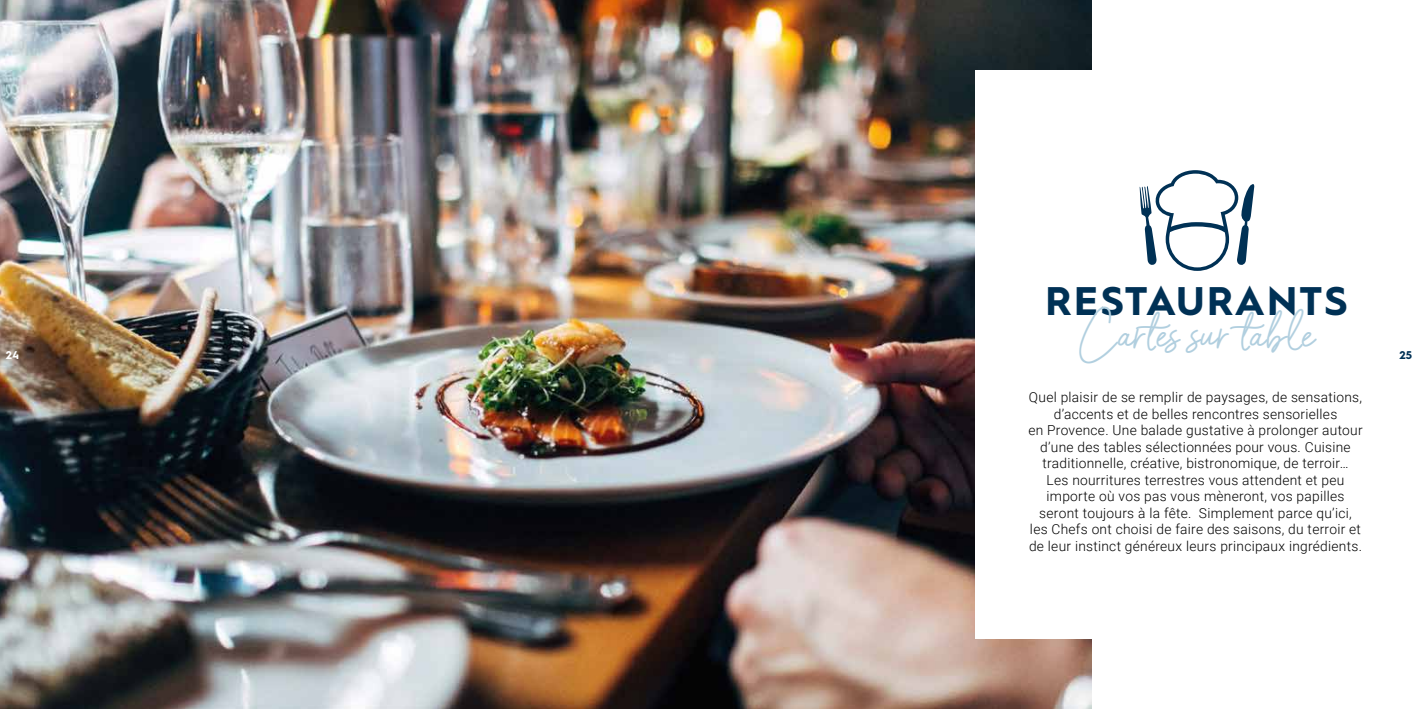
<style>
.page{position:relative;width:1418px;height:709px;background:#fff}
.page>*{position:absolute;margin:0;border:0;box-sizing:border-box;transform-origin:0 0}
.t1{font:40px "Barcelony";letter-spacing:.02em;color:#b1cfdf}
.t2{font:700 40px "Hurme Geometric Sans 1";letter-spacing:.06em;color:#003155}
.t3{font:300 13.75px/16.5px "Roboto";letter-spacing:.02em;color:#000;text-align:center}
.t4{font:700 11.25px "Hurme Geometric Sans 1";color:#003155}
.t5{font:700 11.25px "Hurme Geometric Sans 1";color:#fff}
</style>
<div class="page">
<img style="left:0;top:0;width:1091px;height:709px">
<div style="left:974px;top:70px;width:408px;height:568px;background:#fff"></div>
<svg style="left:1139px;top:170px;width:115px;height:101px"></svg>
<p class="t5" style="left:6px;top:347px;width:15px">24</p>
<h1 class="t2" style="left:1045px;top:273px;width:304px">RESTAURANTS</h1>
<h1 class="t1" style="left:1077px;top:307px;width:239px">Cartes sur table</h1>
<p class="t3" style="left:1028px;top:389px;width:336px">Quel plaisir de se remplir de paysages, de sensations, d’accents et de belles rencontres sensorielles<br>en Provence. Une balade gustative à prolonger autour d’une des tables sélectionnées pour vous. Cuisine traditionnelle, créative, bistronomique, de terroir…<br>Les nourritures terrestres vous attendent et peu importe où vos pas vous mèneront, vos papilles seront toujours à la fête. Simplement parce qu’ici,<br>les Chefs ont choisi de faire des saisons, du terroir et de leur instinct généreux leurs principaux ingrédients.</p>
<p class="t4" style="left:1399px;top:347px;width:14px">25</p>
</div>
